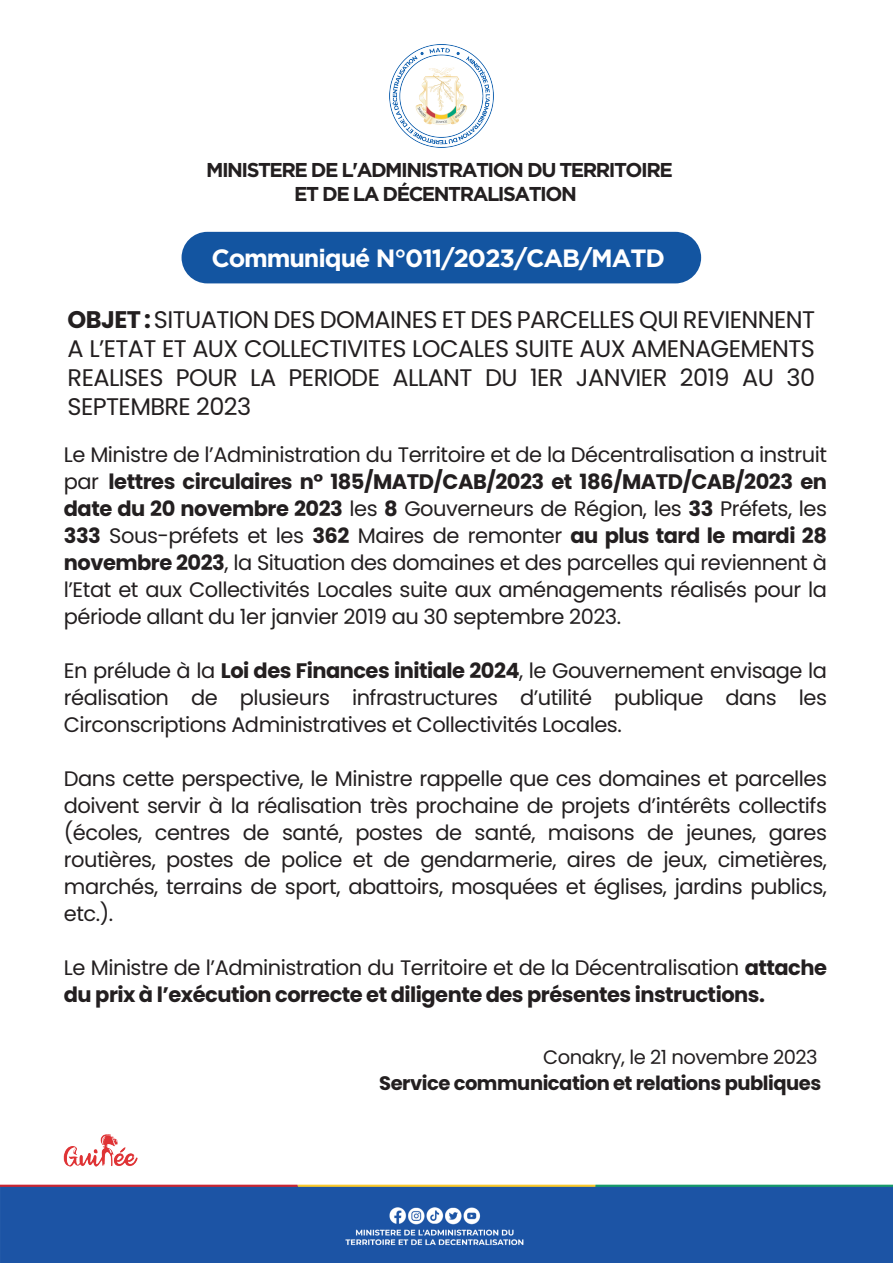
<style>
.page{position:relative;width:893px;height:1263px;background:#fff}
.page>*{position:absolute;margin:0;border:0;box-sizing:border-box;transform-origin:0 0}
.t1{font:700 25.05px "Gotham";letter-spacing:-.045em;color:#fff}
.t2{font:24px/28.8px "Poppins";letter-spacing:-.025em;color:#231f20;text-align:justify}
.t3{font:21px/27px "Poppins";letter-spacing:-.025em;color:#231f20;text-align:justify}
.t4{font:700 21px/27px "Poppins";letter-spacing:-.025em;color:#231f20}
.t5{font:700 20.1px/24px "Gotham";letter-spacing:-.075em;color:#231f20;text-align:center}
.t6{font:700 19.5px "Poppins";letter-spacing:-.025em;color:#231f20}
.t7{font:19.5px "Poppins";letter-spacing:-.025em;color:#231f20}
.s1{font-weight:700}
.s2{font-weight:400}
</style>
<div class="page">
<img style="left:0;top:1135px;width:893px;height:128px">
<div style="left:784px;top:1135px;width:68px;height:29px;background:#fff"></div>
<img style="left:389px;top:44px;width:104px;height:104px">
<div style="left:182px;top:232px;width:519px;height:51px;background:#1355a1;border-radius:26px"></div>
<p class="t5" style="left:206px;top:157px;width:468px">MINISTERE DE L'ADMINISTRATION DU TERRITOIRE<br>ET DE LA DÉCENTRALISATION</p>
<p class="t1" style="left:211px;top:243px;width:455px">Communiqué N°011/2023/CAB/MATD</p>
<p class="t2" style="left:68px;top:306px;width:749px"><span class="s1">OBJET :</span> SITUATION DES DOMAINES ET DES PARCELLES QUI REVIENNENT A L’ETAT ET AUX COLLECTIVITES LOCALES SUITE AUX AMENAGEMENTS REALISES POUR LA PERIODE ALLANT DU 1ER JANVIER 2019 AU 30<br>SEPTEMBRE 2023</p>
<p class="t3" style="left:64px;top:441px;width:765px">Le Ministre de l’Administration du Territoire et de la Décentralisation a instruit par <span class="s1">lettres circulaires n° 185/MATD/CAB/2023 et 186/MATD/CAB/2023 en date du 20 novembre 2023</span> les <span class="s1">8</span> Gouverneurs de Région, les <span class="s1">33</span> Préfets, les <span class="s1">333</span> Sous-préfets et les <span class="s1">362</span> Maires de remonter <span class="s1">au plus tard le mardi 28 novembre 2023</span>, la Situation des domaines et des parcelles qui reviennent à l’Etat et aux Collectivités Locales suite aux aménagements réalisés pour la période allant du 1er janvier 2019 au 30 septembre 2023.</p>
<p class="t3" style="left:64px;top:657px;width:765px">En prélude à la <span class="s1">Loi des Finances initiale 2024</span>, le Gouvernement envisage la réalisation de plusieurs infrastructures d’utilité publique dans les Circonscriptions Administratives et Collectivités Locales.</p>
<p class="t3" style="left:64px;top:765px;width:765px">Dans cette perspective, le Ministre rappelle que ces domaines et parcelles doivent servir à la réalisation très prochaine de projets d’intérêts collectifs (écoles, centres de santé, postes de santé, maisons de jeunes, gares routières, postes de police et de gendarmerie, aires de jeux, cimetières, marchés, terrains de sport, abattoirs, mosquées et églises, jardins publics, etc.).</p>
<p class="t4" style="left:64px;top:955px;width:765px"><span class="s2">Le Ministre de l’Administration du Territoire et de la Décentralisation</span> attache du prix à l’exécution correcte et diligente des présentes instructions.</p>
<p class="t7" style="left:543px;top:1046px;width:276px">Conakry, le 21 novembre 2023</p>
<p class="t6" style="left:379px;top:1072px;width:444px">Service communication et relations publiques</p>
</div>
